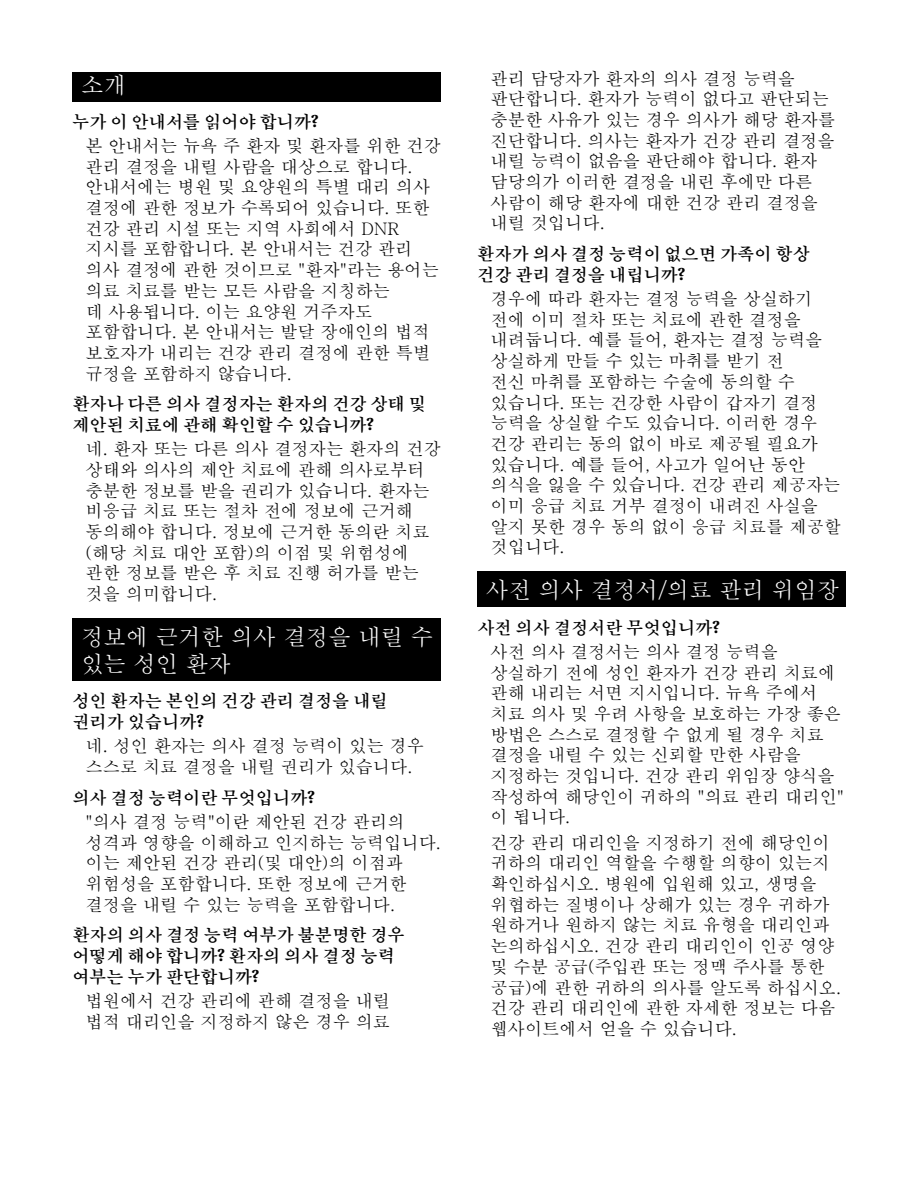
<style>
.page{position:relative;width:918px;height:1188px;background:#fff}
.page>*{position:absolute;margin:0;border:0;box-sizing:border-box;transform-origin:0 0}
.t1{font:22.5px/27px "Batang";color:#fff}
.t2{font:17.25px/20.7px "Batang";color:#000}
.t3{font:700 17.25px/20.7px "Un Batang";color:#000}
</style>
<div class="page">
<div style="left:72px;top:618px;width:369px;height:63px;background:#000"></div>
<div style="left:477px;top:572px;width:369px;height:35px;background:#000"></div>
<div style="left:72px;top:72px;width:369px;height:30px;background:#000"></div>
<h1 class="t1" style="left:81px;top:71px;width:46px">소개</h1>
<p class="t3" style="left:72px;top:110px;width:248px">누가 이 안내서를 읽어야 합니까?</p>
<p class="t2" style="left:86px;top:135px;width:357px">본 안내서는 뉴욕 주 환자 및 환자를 위한 건강 관리 결정을 내릴 사람을 대상으로 합니다. 안내서에는 병원 및 요양원의 특별 대리 의사 결정에 관한 정보가 수록되어 있습니다. 또한 건강 관리 시설 또는 지역 사회에서 DNR 지시를 포함합니다. 본 안내서는 건강 관리 의사 결정에 관한 것이므로 "환자"라는 용어는 의료 치료를 받는 모든 사람을 지칭하는<br>데 사용됩니다. 이는 요양원 거주자도 포함합니다. 본 안내서는 발달 장애인의 법적 보호자가 내리는 건강 관리 결정에 관한 특별 규정을 포함하지 않습니다.</p>
<p class="t3" style="left:72px;top:393px;width:355px">환자나 다른 의사 결정자는 환자의 건강 상태 및 제안된 치료에 관해 확인할 수 있습니까?</p>
<p class="t2" style="left:86px;top:439px;width:357px">네. 환자 또는 다른 의사 결정자는 환자의 건강 상태와 의사의 제안 치료에 관해 의사로부터 충분한 정보를 받을 권리가 있습니다. 환자는 비응급 치료 또는 절차 전에 정보에 근거해 동의해야 합니다. 정보에 근거한 동의란 치료 (해당 치료 대안 포함)의 이점 및 위험성에 관한 정보를 받은 후 치료 진행 허가를 받는 것을 의미합니다.</p>
<h1 class="t1" style="left:81px;top:624px;width:354px">정보에 근거한 의사 결정을 내릴 수 있는 성인 환자</h1>
<p class="t3" style="left:72px;top:690px;width:317px">성인 환자는 본인의 건강 관리 결정을 내릴 권리가 있습니까?</p>
<p class="t2" style="left:86px;top:736px;width:340px">네. 성인 환자는 의사 결정 능력이 있는 경우 스스로 치료 결정을 내릴 권리가 있습니다.</p>
<p class="t3" style="left:72px;top:786px;width:244px">의사 결정 능력이란 무엇입니까?</p>
<p class="t2" style="left:86px;top:811px;width:357px">"의사 결정 능력"이란 제안된 건강 관리의 성격과 영향을 이해하고 인지하는 능력입니다. 이는 제안된 건강 관리(및 대안)의 이점과 위험성을 포함합니다. 또한 정보에 근거한 결정을 내릴 수 있는 능력을 포함합니다.</p>
<p class="t3" style="left:72px;top:924px;width:334px">환자의 의사 결정 능력 여부가 불분명한 경우 어떻게 해야 합니까? 환자의 의사 결정 능력 여부는 누가 판단합니까?</p>
<p class="t2" style="left:86px;top:990px;width:306px">법원에서 건강 관리에 관해 결정을 내릴 법적 대리인을 지정하지 않은 경우 의료</p>
<p class="t2" style="left:491px;top:68px;width:346px">관리 담당자가 환자의 의사 결정 능력을 판단합니다. 환자가 능력이 없다고 판단되는 충분한 사유가 있는 경우 의사가 해당 환자를 진단합니다. 의사는 환자가 건강 관리 결정을 내릴 능력이 없음을 판단해야 합니다. 환자 담당의가 이러한 결정을 내린 후에만 다른 사람이 해당 환자에 대한 건강 관리 결정을 내릴 것입니다.</p>
<p class="t3" style="left:477px;top:242px;width:334px">환자가 의사 결정 능력이 없으면 가족이 항상 건강 관리 결정을 내립니까?</p>
<p class="t2" style="left:491px;top:289px;width:352px">경우에 따라 환자는 결정 능력을 상실하기 전에 이미 절차 또는 치료에 관한 결정을 내려둡니다. 예를 들어, 환자는 결정 능력을 상실하게 만들 수 있는 마취를 받기 전<br>전신 마취를 포함하는 수술에 동의할 수 있습니다. 또는 건강한 사람이 갑자기 결정 능력을 상실할 수도 있습니다. 이러한 경우 건강 관리는 동의 없이 바로 제공될 필요가 있습니다. 예를 들어, 사고가 일어난 동안 의식을 잃을 수 있습니다. 건강 관리 제공자는 이미 응급 치료 거부 결정이 내려진 사실을 알지 못한 경우 동의 없이 응급 치료를 제공할 것입니다.</p>
<h1 class="t1" style="left:486px;top:577px;width:355px">사전 의사 결정서/의료 관리 위임장</h1>
<p class="t3" style="left:477px;top:616px;width:244px">사전 의사 결정서란 무엇입니까?</p>
<p class="t2" style="left:491px;top:641px;width:355px">사전 의사 결정서는 의사 결정 능력을 상실하기 전에 성인 환자가 건강 관리 치료에 관해 내리는 서면 지시입니다. 뉴욕 주에서 치료 의사 및 우려 사항을 보호하는 가장 좋은 방법은 스스로 결정할 수 없게 될 경우 치료 결정을 내릴 수 있는 신뢰할 만한 사람을 지정하는 것입니다. 건강 관리 위임장 양식을 작성하여 해당인이 귀하의 "의료 관리 대리인" 이 됩니다.</p>
<p class="t2" style="left:491px;top:832px;width:352px">건강 관리 대리인을 지정하기 전에 해당인이 귀하의 대리인 역할을 수행할 의향이 있는지 확인하십시오. 병원에 입원해 있고, 생명을 위협하는 질병이나 상해가 있는 경우 귀하가 원하거나 원하지 않는 치료 유형을 대리인과 논의하십시오. 건강 관리 대리인이 인공 영양 및 수분 공급(주입관 또는 정맥 주사를 통한 공급)에 관한 귀하의 의사를 알도록 하십시오. 건강 관리 대리인에 관한 자세한 정보는 다음 웹사이트에서 얻을 수 있습니다.</p>
</div>
